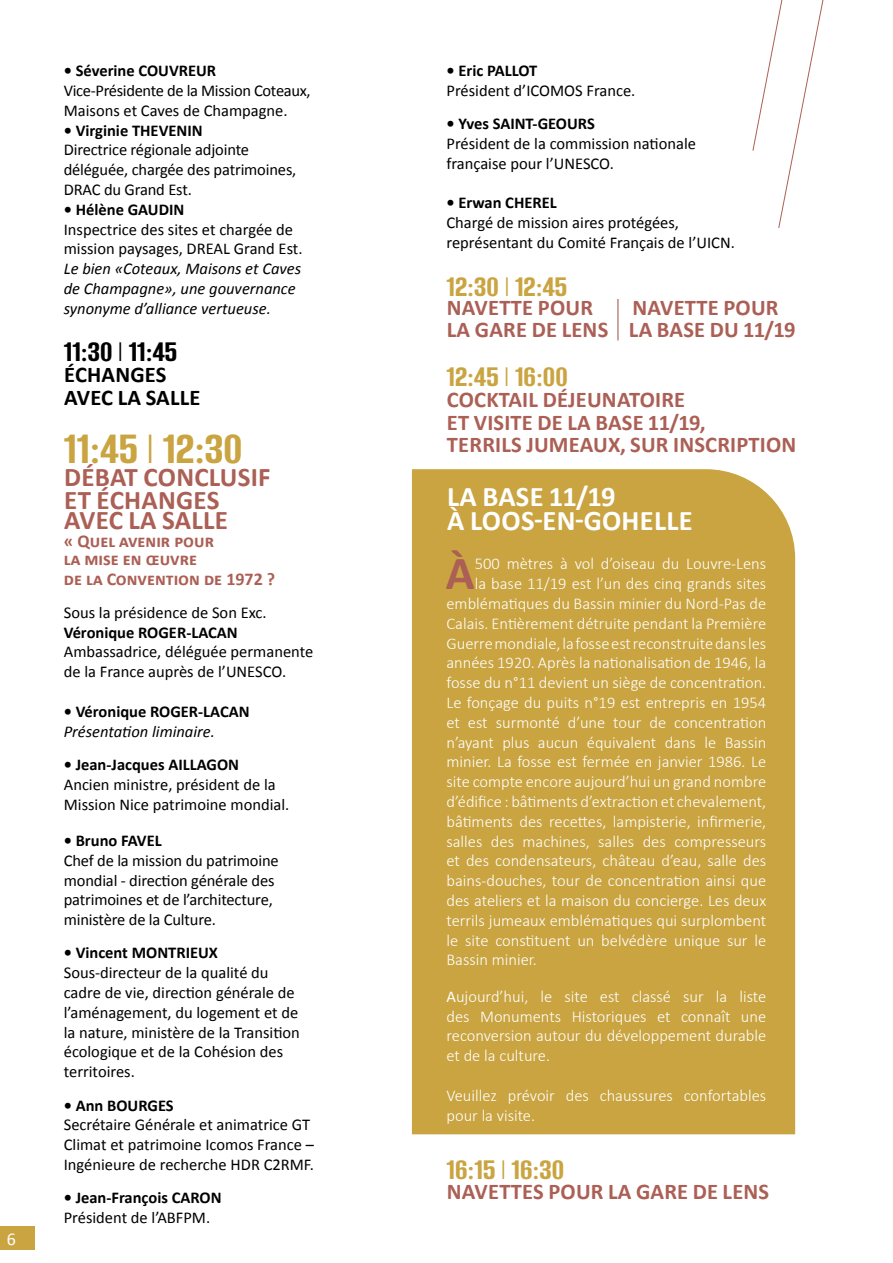
<style>
.page{position:relative;width:893px;height:1263px;background:#fff}
.page>*{position:absolute;margin:0;border:0;box-sizing:border-box;transform-origin:0 0}
.t1{font:700 48px "Alumni Sans";color:#c9a441}
.t2{font:700 47.7px "Calibri";color:#ab5f55}
.t3{font:700 31.5px "Alumni Sans";color:#c9a441}
.t4{font:700 31.5px "Alumni Sans";color:#000}
.t5{font:700 28.5px "Calibri";letter-spacing:.01em;color:#fff}
.t6{font:700 27px "Calibri";letter-spacing:.01em;color:#ab5f55}
.t7{font:700 22.5px "Calibri";letter-spacing:.01em;color:#ab5f55}
.t8{font:700 22.5px "Calibri";letter-spacing:.01em;color:#000}
.t9{font:700 18px "Calibri";color:#ab5f55}
.t10{font:18px "Calibri";color:#fff}
.t11{font:300 16.5px/19.8px "Calibri";color:#fff;text-align:justify}
.t12{font:16.5px/19.8px "Calibri";color:#000}
.t13{font:700 16.5px "Calibri";color:#000}
.t14{font:italic 16.5px/19.8px "Calibri";color:#000}
.t15{font:16.5px/19.8px "Calibri";letter-spacing:-.02em;color:#000}
.s1{font-weight:300}
.s2{font-weight:400}
</style>
<div class="page">
<div style="left:0;top:1226px;width:34px;height:24px;background:#c9a441"></div>
<div style="left:412px;top:469px;width:383px;height:665px;background:#c9a441"></div>
<svg style="left:752px;top:0;width:72px;height:228px"></svg>
<hr style="left:617px;top:299px;width:1px;height:41px;background:#ab5f55">
<p class="t10" style="left:7px;top:1227px;width:11px">6</p>
<p class="t13" style="left:64px;top:60px;width:154px">• Séverine COUVREUR</p>
<p class="t15" style="left:64px;top:81px;width:248px">Vice-Présidente de la Mission Coteaux,<br>Maisons et Caves de Champagne.</p>
<p class="t13" style="left:64px;top:120px;width:140px">• Virginie THEVENIN</p>
<p class="t12" style="left:64px;top:140px;width:234px">Directrice régionale adjointe déléguée, chargée des patrimoines,<br>DRAC du Grand Est.</p>
<p class="t13" style="left:64px;top:199px;width:122px">• Hélène GAUDIN</p>
<p class="t12" style="left:64px;top:219px;width:240px">Inspectrice des sites et chargée de mission paysages, DREAL Grand Est.</p>
<p class="t14" style="left:64px;top:258px;width:239px">Le bien «Coteaux, Maisons et Caves de Champagne», une gouvernance synonyme d’alliance vertueuse.</p>
<p class="t4" style="left:64px;top:336px;width:115px">11:30 <span class="s1">I</span> 11:45</p>
<p class="t13" style="left:446px;top:60px;width:92px">• Eric PALLOT</p>
<p class="t12" style="left:446px;top:81px;width:190px">Président d’ICOMOS France.</p>
<p class="t13" style="left:446px;top:113px;width:150px">• Yves SAINT-GEOURS</p>
<p class="t12" style="left:446px;top:134px;width:251px">Président de la commission nationale française pour l’UNESCO.</p>
<p class="t13" style="left:446px;top:192px;width:112px">• Erwan CHEREL</p>
<p class="t12" style="left:446px;top:213px;width:290px">Chargé de mission aires protégées, représentant du Comité Français de l’UICN.</p>
<p class="t3" style="left:446px;top:271px;width:122px">12:30 <span class="s1">I</span> 12:45</p>
<p class="t7" style="left:447px;top:293px;width:148px">NAVETTE POUR</p>
<p class="t7" style="left:447px;top:315px;width:163px">LA GARE DE LENS</p>
<p class="t7" style="left:632px;top:293px;width:148px">NAVETTE POUR</p>
<p class="t7" style="left:629px;top:315px;width:168px">LA BASE DU 11/19</p>
<p class="t8" style="left:64px;top:361px;width:104px">ÉCHANGES</p>
<p class="t8" style="left:64px;top:383px;width:138px">AVEC LA SALLE</p>
<p class="t7" style="left:447px;top:385px;width:240px">COCKTAIL DÉJEUNATOIRE</p>
<p class="t7" style="left:447px;top:408px;width:260px">ET VISITE DE LA BASE 11/19,</p>
<p class="t7" style="left:447px;top:430px;width:351px">TERRILS JUMEAUX, SUR INSCRIPTION</p>
<p class="t3" style="left:446px;top:361px;width:123px">12:45 <span class="s1">I</span> 16:00</p>
<p class="t1" style="left:64px;top:424px;width:180px">11:45 <span class="s1">I</span> 12:30</p>
<p class="t6" style="left:64px;top:460px;width:208px">DÉBAT CONCLUSIF</p>
<p class="t6" style="left:64px;top:482px;width:157px">ET ÉCHANGES</p>
<p class="t5" style="left:447px;top:478px;width:170px">LA BASE 11/19</p>
<p class="t5" style="left:447px;top:502px;width:247px">À LOOS-EN-GOHELLE</p>
<p class="t2" style="left:446px;top:543px;width:30px">À</p>
<p class="t11" style="left:475px;top:554px;width:293px">500 mètres à vol d’oiseau du Louvre-Lens</p>
<p class="t6" style="left:64px;top:502px;width:165px">AVEC LA SALLE</p>
<p class="t9" style="left:64px;top:529px;width:152px">« Quel avenir pour</p>
<p class="t9" style="left:64px;top:547px;width:135px">la mise en œuvre</p>
<p class="t9" style="left:64px;top:567px;width:213px">de la Convention de 1972 ?</p>
<p class="t12" style="left:64px;top:602px;width:204px">Sous la présidence de Son Exc.</p>
<p class="t13" style="left:64px;top:622px;width:175px">Véronique ROGER-LACAN</p>
<p class="t12" style="left:64px;top:642px;width:251px">Ambassadrice, déléguée permanente</p>
<p class="t12" style="left:64px;top:662px;width:224px">de la France auprès de l’UNESCO.</p>
<p class="t13" style="left:64px;top:701px;width:187px">• Véronique ROGER-LACAN</p>
<p class="t14" style="left:64px;top:721px;width:153px">Présentation liminaire.</p>
<p class="t13" style="left:64px;top:754px;width:177px">• Jean-Jacques AILLAGON</p>
<p class="t12" style="left:64px;top:774px;width:227px">Ancien ministre, président de la<br>Mission Nice patrimoine mondial.</p>
<p class="t13" style="left:64px;top:830px;width:99px">• Bruno FAVEL</p>
<p class="t12" style="left:64px;top:850px;width:216px">Chef de la mission du patrimoine mondial - direction générale des patrimoines et de l’architecture, ministère de la Culture.</p>
<p class="t13" style="left:64px;top:942px;width:156px">• Vincent MONTRIEUX</p>
<p class="t12" style="left:64px;top:963px;width:238px">Sous-directeur de la qualité du cadre de vie, direction générale de l’aménagement, du logement et de la nature, ministère de la Transition écologique et de la Cohésion des territoires.</p>
<p class="t13" style="left:64px;top:1094px;width:111px">• Ann BOURGES</p>
<p class="t12" style="left:64px;top:1115px;width:252px">Secrétaire Générale et animatrice GT<br>Climat et patrimoine Icomos France –<br>Ingénieure de recherche HDR C2RMF.</p>
<p class="t13" style="left:64px;top:1187px;width:159px">• Jean-François CARON</p>
<p class="t12" style="left:64px;top:1208px;width:148px">Président de l’ABFPM.</p>
<p class="t11" style="left:475px;top:574px;width:293px">la base 11/19 est l’un des cinq grands sites</p>
<p class="t11" style="left:446px;top:593px;width:321px">emblématiques du Bassin minier du Nord-Pas de</p>
<p class="t11" style="left:446px;top:613px;width:321px">Calais. Entièrement détruite pendant la Première</p>
<p class="t11" style="left:446px;top:633px;width:321px">Guerre mondiale, la fosse est reconstruite dans les</p>
<p class="t11" style="left:446px;top:653px;width:321px">années 1920. Après la nationalisation de 1946, la</p>
<p class="t11" style="left:446px;top:673px;width:321px">fosse du n°11 devient un siège de concentration.</p>
<p class="t11" style="left:446px;top:692px;width:321px">Le fonçage du puits n°19 est entrepris en 1954</p>
<p class="t11" style="left:446px;top:712px;width:321px">et est surmonté d’une tour de concentration</p>
<p class="t11" style="left:446px;top:732px;width:321px">n’ayant plus aucun équivalent dans le Bassin</p>
<p class="t11" style="left:446px;top:752px;width:321px">minier. La fosse est fermée en janvier 1986. Le</p>
<p class="t11" style="left:446px;top:772px;width:321px">site compte encore aujourd’hui un grand nombre</p>
<p class="t11" style="left:446px;top:791px;width:321px">d’édifice : bâtiments d’extraction et chevalement,</p>
<p class="t11" style="left:446px;top:811px;width:321px">bâtiments des recettes, lampisterie, infirmerie,</p>
<p class="t11" style="left:446px;top:831px;width:321px">salles des machines, salles des compresseurs</p>
<p class="t11" style="left:446px;top:851px;width:321px">et des condensateurs, château d’eau, salle des</p>
<p class="t11" style="left:446px;top:871px;width:321px">bains-douches, tour de concentration ainsi que</p>
<p class="t11" style="left:446px;top:890px;width:321px">des ateliers et la maison du concierge. Les deux</p>
<p class="t11" style="left:446px;top:910px;width:321px">terrils jumeaux emblématiques qui surplombent</p>
<p class="t11" style="left:446px;top:930px;width:321px">le site constituent un belvédère unique sur le</p>
<p class="t11" style="left:446px;top:950px;width:92px">Bassin minier.</p>
<p class="t11" style="left:446px;top:986px;width:321px"><span class="s2">A</span>ujourd’hui, le site est classé sur la liste des Monuments Historiques et connaît une reconversion autour du développement durable et de la culture.</p>
<p class="t11" style="left:446px;top:1085px;width:321px">Veuillez prévoir des chaussures confortables pour la visite.</p>
<p class="t3" style="left:446px;top:1154px;width:119px">16:15 <span class="s1">I</span> 16:30</p>
<p class="t7" style="left:447px;top:1177px;width:324px">NAVETTES POUR LA GARE DE LENS</p>
</div>
